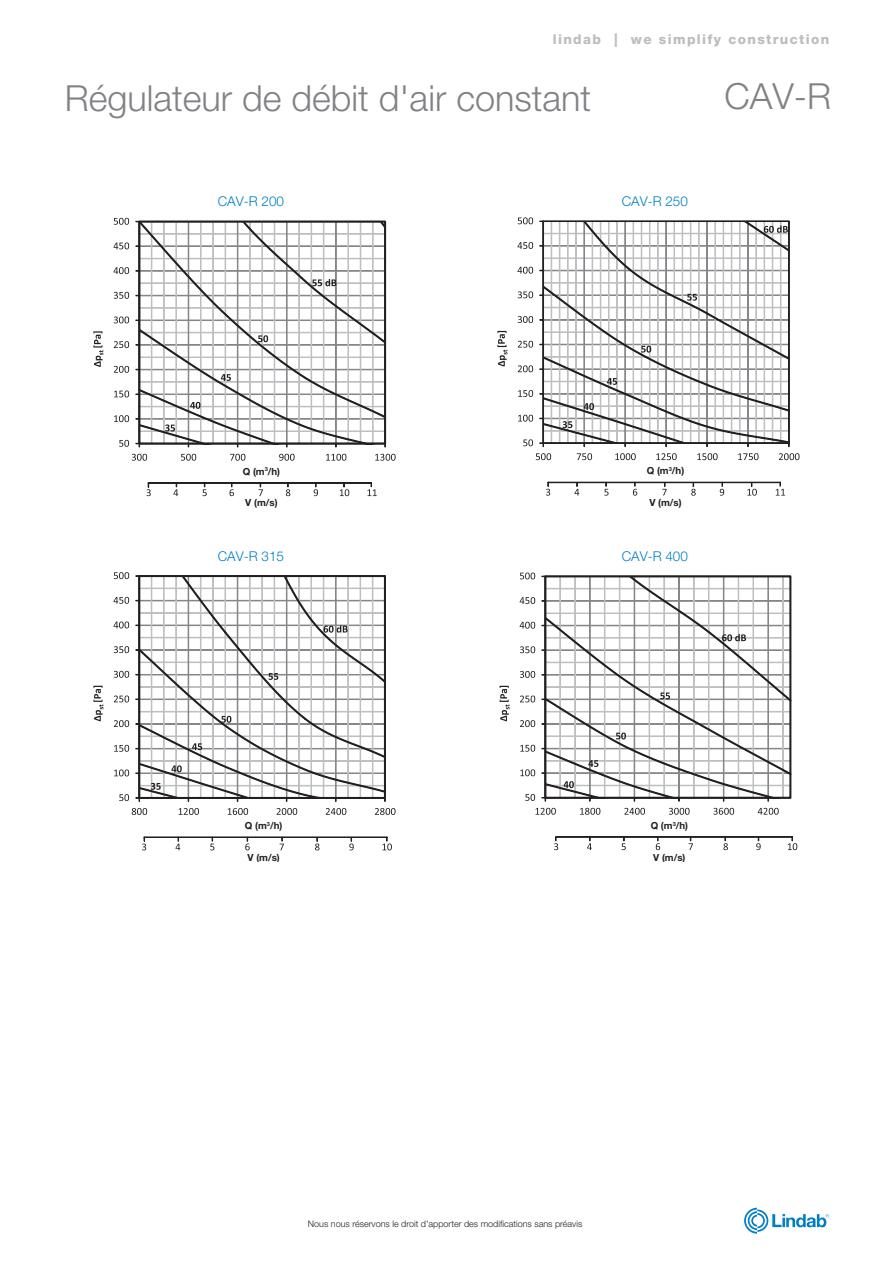
<style>
.page{position:relative;width:893px;height:1263px;background:#fff}
.page>*{position:absolute;margin:0;border:0;box-sizing:border-box;transform-origin:0 0}
.t1{font:300 36px "Helvetica Neue LT Pro";color:#808285}
.t2{font:300 13.5px "Helvetica Neue LT Pro";color:#007ec5}
.t3{font:800 13.5px "Helvetica Neue LT Pro";letter-spacing:.1em;color:#bcbdc0}
.t4{font:700 9.75px "Helvetica Neue LT Pro";color:#231f20}
.t5{font:300 9px "Helvetica Neue LT Pro";color:#231f20}
</style>
<div class="page">
<svg style="left:744px;top:1208px;width:85px;height:26px"></svg>
<svg style="left:119px;top:440px;width:10px;height:7px"></svg>
<svg style="left:114px;top:415px;width:15px;height:7px"></svg>
<svg style="left:114px;top:390px;width:15px;height:7px"></svg>
<svg style="left:114px;top:366px;width:15px;height:7px"></svg>
<svg style="left:114px;top:341px;width:15px;height:7px"></svg>
<svg style="left:114px;top:316px;width:15px;height:7px"></svg>
<svg style="left:114px;top:292px;width:15px;height:7px"></svg>
<svg style="left:113px;top:267px;width:16px;height:7px"></svg>
<svg style="left:113px;top:242px;width:16px;height:7px"></svg>
<svg style="left:114px;top:218px;width:15px;height:7px"></svg>
<svg style="left:132px;top:454px;width:15px;height:7px"></svg>
<svg style="left:181px;top:454px;width:15px;height:7px"></svg>
<svg style="left:230px;top:454px;width:15px;height:7px"></svg>
<svg style="left:279px;top:454px;width:16px;height:7px"></svg>
<svg style="left:326px;top:454px;width:20px;height:7px"></svg>
<svg style="left:375px;top:454px;width:21px;height:7px"></svg>
<svg style="left:93px;top:331px;width:10px;height:36px"></svg>
<div style="left:148px;top:483px;width:224px;height:1px;border:1px solid #231f20"></div>
<svg style="left:147px;top:483px;width:31px;height:13px"></svg>
<svg style="left:202px;top:483px;width:32px;height:13px"></svg>
<svg style="left:259px;top:483px;width:4px;height:13px"></svg>
<svg style="left:286px;top:483px;width:4px;height:13px"></svg>
<svg style="left:314px;top:483px;width:4px;height:13px"></svg>
<svg style="left:340px;top:483px;width:9px;height:13px"></svg>
<svg style="left:367px;top:483px;width:10px;height:13px"></svg>
<svg style="left:136px;top:221px;width:250px;height:226px"></svg>
<svg style="left:523px;top:439px;width:10px;height:7px"></svg>
<svg style="left:518px;top:415px;width:15px;height:7px"></svg>
<svg style="left:518px;top:390px;width:15px;height:7px"></svg>
<svg style="left:518px;top:365px;width:15px;height:7px"></svg>
<svg style="left:518px;top:341px;width:15px;height:7px"></svg>
<svg style="left:518px;top:316px;width:15px;height:7px"></svg>
<svg style="left:518px;top:291px;width:15px;height:7px"></svg>
<svg style="left:517px;top:267px;width:16px;height:7px"></svg>
<svg style="left:517px;top:242px;width:16px;height:7px"></svg>
<svg style="left:518px;top:218px;width:15px;height:6px"></svg>
<svg style="left:536px;top:453px;width:15px;height:7px"></svg>
<svg style="left:577px;top:453px;width:15px;height:7px"></svg>
<svg style="left:615px;top:453px;width:21px;height:7px"></svg>
<svg style="left:656px;top:453px;width:21px;height:7px"></svg>
<svg style="left:697px;top:453px;width:21px;height:7px"></svg>
<svg style="left:738px;top:453px;width:21px;height:7px"></svg>
<svg style="left:779px;top:453px;width:20px;height:7px"></svg>
<svg style="left:497px;top:331px;width:10px;height:35px"></svg>
<div style="left:548px;top:482px;width:232px;height:1px;border:1px solid #231f20"></div>
<svg style="left:546px;top:482px;width:4px;height:14px"></svg>
<svg style="left:574px;top:482px;width:35px;height:14px"></svg>
<svg style="left:633px;top:482px;width:34px;height:14px"></svg>
<svg style="left:691px;top:482px;width:5px;height:14px"></svg>
<svg style="left:720px;top:482px;width:37px;height:14px"></svg>
<svg style="left:776px;top:482px;width:9px;height:13px"></svg>
<svg style="left:540px;top:221px;width:250px;height:226px"></svg>
<svg style="left:119px;top:794px;width:10px;height:7px"></svg>
<svg style="left:114px;top:769px;width:15px;height:7px"></svg>
<svg style="left:114px;top:745px;width:15px;height:7px"></svg>
<svg style="left:114px;top:720px;width:15px;height:7px"></svg>
<svg style="left:114px;top:695px;width:15px;height:7px"></svg>
<svg style="left:114px;top:671px;width:15px;height:7px"></svg>
<svg style="left:114px;top:646px;width:15px;height:7px"></svg>
<svg style="left:114px;top:621px;width:15px;height:7px"></svg>
<svg style="left:114px;top:597px;width:15px;height:7px"></svg>
<svg style="left:114px;top:572px;width:15px;height:7px"></svg>
<svg style="left:132px;top:808px;width:15px;height:7px"></svg>
<svg style="left:179px;top:808px;width:20px;height:7px"></svg>
<svg style="left:228px;top:808px;width:20px;height:7px"></svg>
<svg style="left:277px;top:808px;width:20px;height:7px"></svg>
<svg style="left:326px;top:808px;width:20px;height:7px"></svg>
<svg style="left:375px;top:808px;width:21px;height:7px"></svg>
<svg style="left:93px;top:686px;width:10px;height:35px"></svg>
<div style="left:144px;top:837px;width:243px;height:1px;border:1px solid #231f20"></div>
<svg style="left:142px;top:837px;width:4px;height:13px"></svg>
<svg style="left:175px;top:837px;width:39px;height:13px"></svg>
<svg style="left:136px;top:576px;width:250px;height:225px"></svg>
<svg style="left:245px;top:837px;width:39px;height:13px"></svg>
<svg style="left:315px;top:837px;width:39px;height:13px"></svg>
<svg style="left:382px;top:837px;width:10px;height:13px"></svg>
<svg style="left:525px;top:794px;width:10px;height:7px"></svg>
<svg style="left:520px;top:769px;width:15px;height:7px"></svg>
<svg style="left:520px;top:745px;width:15px;height:7px"></svg>
<svg style="left:520px;top:720px;width:15px;height:7px"></svg>
<svg style="left:520px;top:695px;width:15px;height:7px"></svg>
<svg style="left:520px;top:671px;width:15px;height:7px"></svg>
<svg style="left:520px;top:646px;width:15px;height:7px"></svg>
<svg style="left:520px;top:622px;width:15px;height:7px"></svg>
<svg style="left:520px;top:597px;width:15px;height:7px"></svg>
<svg style="left:520px;top:572px;width:15px;height:7px"></svg>
<svg style="left:535px;top:808px;width:21px;height:7px"></svg>
<svg style="left:580px;top:808px;width:20px;height:7px"></svg>
<svg style="left:624px;top:808px;width:21px;height:7px"></svg>
<svg style="left:669px;top:808px;width:21px;height:7px"></svg>
<svg style="left:713px;top:808px;width:21px;height:7px"></svg>
<svg style="left:758px;top:808px;width:21px;height:7px"></svg>
<svg style="left:500px;top:686px;width:10px;height:35px"></svg>
<div style="left:556px;top:837px;width:236px;height:1px;border:1px solid #231f20"></div>
<svg style="left:542px;top:576px;width:249px;height:225px"></svg>
<svg style="left:587px;top:837px;width:73px;height:13px"></svg>
<svg style="left:554px;top:837px;width:4px;height:13px"></svg>
<svg style="left:689px;top:837px;width:4px;height:13px"></svg>
<svg style="left:723px;top:837px;width:5px;height:13px"></svg>
<svg style="left:756px;top:837px;width:5px;height:13px"></svg>
<svg style="left:788px;top:837px;width:9px;height:13px"></svg>
<h2 class="t3" style="left:553px;top:31px;width:278px">lindab | we simplify construction</h2>
<h1 class="t1" style="left:65px;top:76px;width:528px">Régulateur de débit d'air constant</h1>
<h2 class="t2" style="left:218px;top:193px;width:68px">CAV-R 200</h2>
<h2 class="t2" style="left:622px;top:193px;width:68px">CAV-R 250</h2>
<h1 class="t1" style="left:725px;top:74px;width:108px">CAV-R</h1>
<p class="t4" style="left:243px;top:465px;width:39px">Q (m<sup>3</sup>/h)</p>
<p class="t4" style="left:245px;top:497px;width:34px">V (m/s)</p>
<h2 class="t2" style="left:218px;top:548px;width:68px">CAV-R 315</h2>
<p class="t4" style="left:245px;top:819px;width:39px">Q (m<sup>3</sup>/h)</p>
<p class="t4" style="left:247px;top:851px;width:34px">V (m/s)</p>
<p class="t4" style="left:647px;top:465px;width:39px">Q (m<sup>3</sup>/h)</p>
<p class="t4" style="left:649px;top:496px;width:34px">V (m/s)</p>
<h2 class="t2" style="left:622px;top:548px;width:68px">CAV-R 400</h2>
<p class="t4" style="left:651px;top:819px;width:39px">Q (m<sup>3</sup>/h)</p>
<p class="t4" style="left:653px;top:851px;width:34px">V (m/s)</p>
<p class="t5" style="left:308px;top:1218px;width:276px">Nous nous réservons le droit d’apporter des modifications sans préavis</p>
</div>
